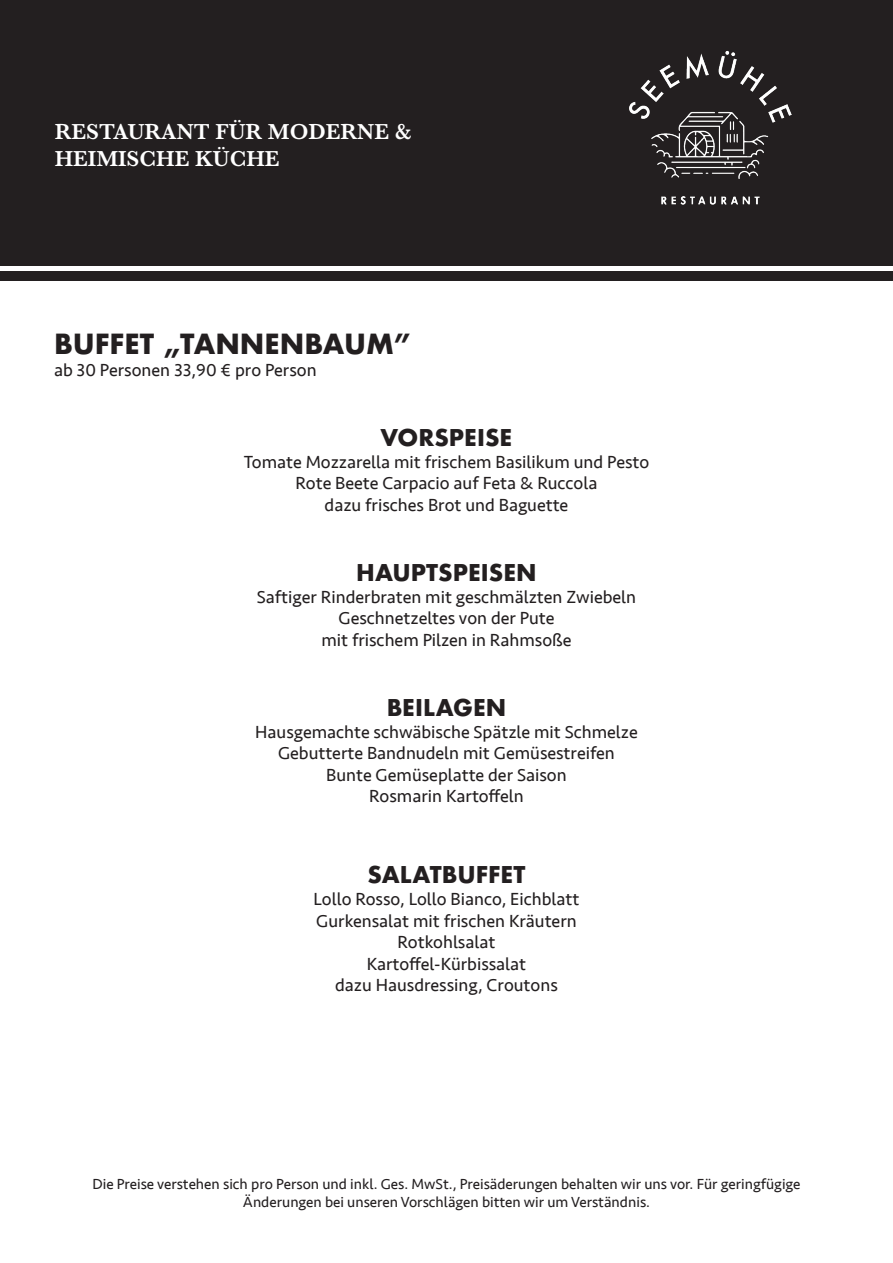
<style>
.page{position:relative;width:893px;height:1263px;background:#fff}
.page>*{position:absolute;margin:0;border:0;box-sizing:border-box;transform-origin:0 0}
.t1{font:700 27px "Futura";color:#231f20}
.t2{font:700 22.5px "Futura";color:#231f20}
.t3{font:600 22.5px/27px "Baskerville";color:#fff}
.t4{font:18px "Seravek";color:#231f20}
.t5{font:15px/18px "Seravek";color:#231f20;text-align:center}
</style>
<div class="page">
<div style="left:0;top:0;width:893px;height:266px;background:#231f20"></div>
<img style="left:629px;top:51px;width:163px;height:154px">
<div style="left:0;top:271px;width:893px;height:10px;background:#231f20"></div>
<div style="left:587px;top:10px;width:246px;height:246px;border:20px solid #231f20;border-radius:50%"></div>
<p class="t3" style="left:55px;top:118px;width:358px">RESTAURANT FÜR MODERNE &amp;<br>HEIMISCHE KÜCHE</p>
<p class="t1" style="left:54px;top:324px;width:359px">BUFFET „TANNENBAUM”</p>
<p class="t4" style="left:54px;top:356px;width:264px">ab 30 Personen 33,90 € pro Person</p>
<p class="t2" style="left:381px;top:421px;width:133px">VORSPEISE</p>
<p class="t4" style="left:244px;top:448px;width:407px">Tomate Mozzarella mit frischem Basilikum und Pesto</p>
<p class="t4" style="left:296px;top:469px;width:303px">Rote Beete Carpacio auf Feta &amp; Ruccola</p>
<p class="t4" style="left:325px;top:491px;width:245px">dazu frisches Brot und Baguette</p>
<p class="t2" style="left:356px;top:556px;width:182px">HAUPTSPEISEN</p>
<p class="t4" style="left:257px;top:583px;width:381px">Saftiger Rinderbraten mit geschmälzten Zwiebeln</p>
<p class="t4" style="left:339px;top:604px;width:217px">Geschnetzeltes von der Pute</p>
<p class="t4" style="left:321px;top:626px;width:252px">mit frischem Pilzen in Rahmsoße</p>
<p class="t2" style="left:387px;top:691px;width:121px">BEILAGEN</p>
<p class="t4" style="left:255px;top:718px;width:384px">Hausgemachte schwäbische Spätzle mit Schmelze</p>
<p class="t4" style="left:278px;top:739px;width:338px">Gebutterte Bandnudeln mit Gemüsestreifen</p>
<p class="t4" style="left:326px;top:761px;width:242px">Bunte Gemüseplatte der Saison</p>
<p class="t4" style="left:369px;top:782px;width:156px">Rosmarin Kartoffeln</p>
<p class="t2" style="left:368px;top:859px;width:159px">SALATBUFFET</p>
<p class="t4" style="left:314px;top:885px;width:267px">Lollo Rosso, Lollo Bianco, Eichblatt</p>
<p class="t4" style="left:316px;top:907px;width:262px">Gurkensalat mit frischen Kräutern</p>
<p class="t4" style="left:397px;top:928px;width:99px">Rotkohlsalat</p>
<p class="t4" style="left:367px;top:950px;width:161px">Kartoffel-Kürbissalat</p>
<p class="t4" style="left:335px;top:971px;width:224px">dazu Hausdressing, Croutons</p>
<p class="t5" style="left:92px;top:1175px;width:709px">Die Preise verstehen sich pro Person und inkl. Ges. MwSt., Preisäderungen behalten wir uns vor. Für geringfügige<br>Änderungen bei unseren Vorschlägen bitten wir um Verständnis.</p>
</div>
